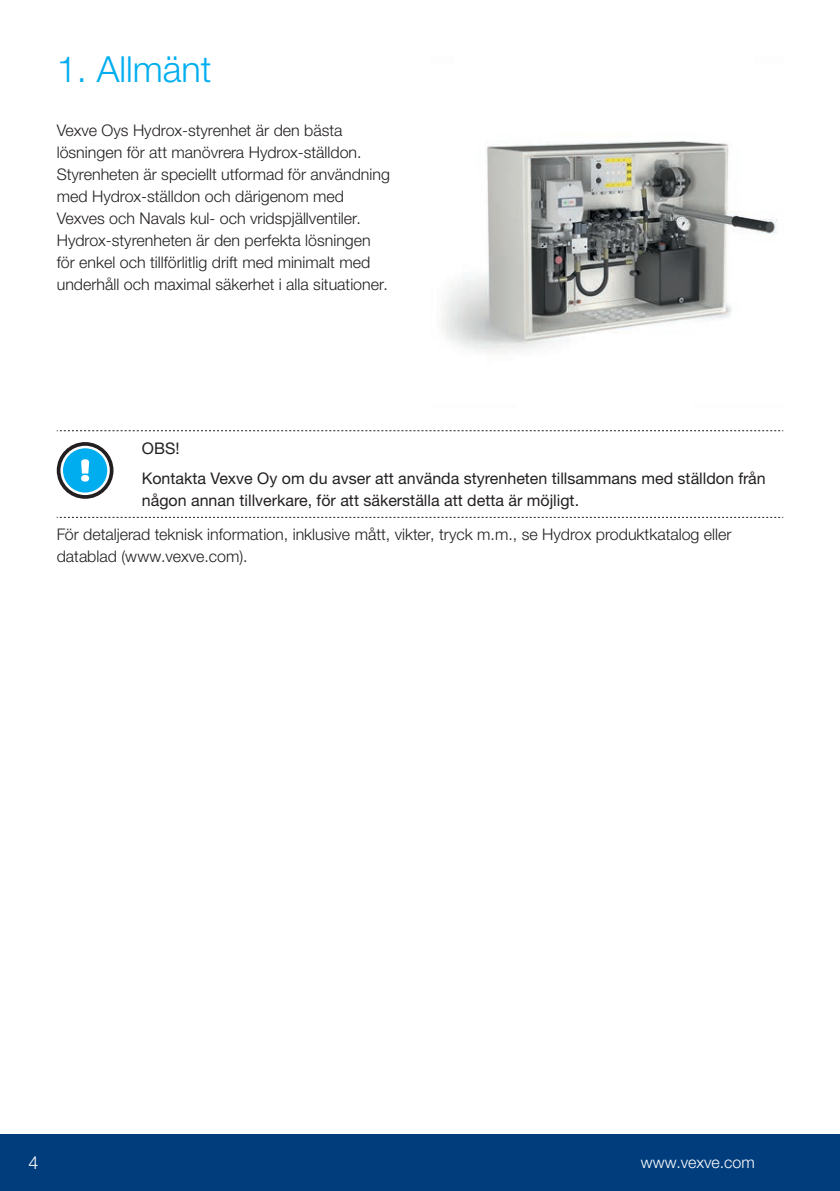
<style>
.page{position:relative;width:840px;height:1191px;background:#fff}
.page>*{position:absolute;margin:0;border:0;box-sizing:border-box;transform-origin:0 0}
.t1{font:300 36px "Helvetica Neue LTW1 G";color:#00aeef}
.t2{font:300 18px "Helvetica Neue LTW1 G";color:#fff}
.t3{font:300 16px/22px "Helvetica Neue LTW1 G";color:#231f20}
.t4{font:16px/30.6px "Helvetica Neue LTW1 G";color:#231f20}
.t5{font:300 16px "Helvetica Neue LTW1 G";color:#fff}
</style>
<div class="page">
<div style="left:0;top:1134px;width:839px;height:57px;background:#013d7d"></div>
<hr style="left:839px;top:1134px;width:1px;height:57px;background:#013d7d">
<svg style="left:57px;top:430px;width:724px;height:1px"></svg>
<svg style="left:57px;top:517px;width:724px;height:1px"></svg>
<svg style="left:57px;top:442px;width:56px;height:57px"></svg>
<img style="left:442px;top:141px;width:336px;height:211px">
<h1 class="t1" style="left:57px;top:48px;width:156px">1. Allmänt</h1>
<p class="t3" style="left:57px;top:119px;width:334px">Vexve Oys Hydrox-styrenhet är den bästa lösningen för att manövrera Hydrox-ställdon.<br>Styrenheten är speciellt utformad för användning med Hydrox-ställdon och därigenom med Vexves och Navals kul- och vridspjällventiler.<br>Hydrox-styrenheten är den perfekta lösningen för enkel och tillförlitlig drift med minimalt med underhåll och maximal säkerhet i alla situationer.</p>
<p class="t4" style="left:142px;top:432px;width:625px">OBS!<br>Kontakta Vexve Oy om du avser att använda styrenheten tillsammans med ställdon från</p>
<p class="t4" style="left:142px;top:485px;width:438px">någon annan tillverkare, för att säkerställa att detta är möjligt.</p>
<p class="t3" style="left:57px;top:523px;width:676px">För detaljerad teknisk information, inklusive mått, vikter, tryck m.m., se Hydrox produktkatalog eller datablad (www.vexve.com).</p>
<p class="t2" style="left:28px;top:1151px;width:12px">4</p>
<p class="t5" style="left:640px;top:1152px;width:116px">www.vexve.com</p>
</div>
